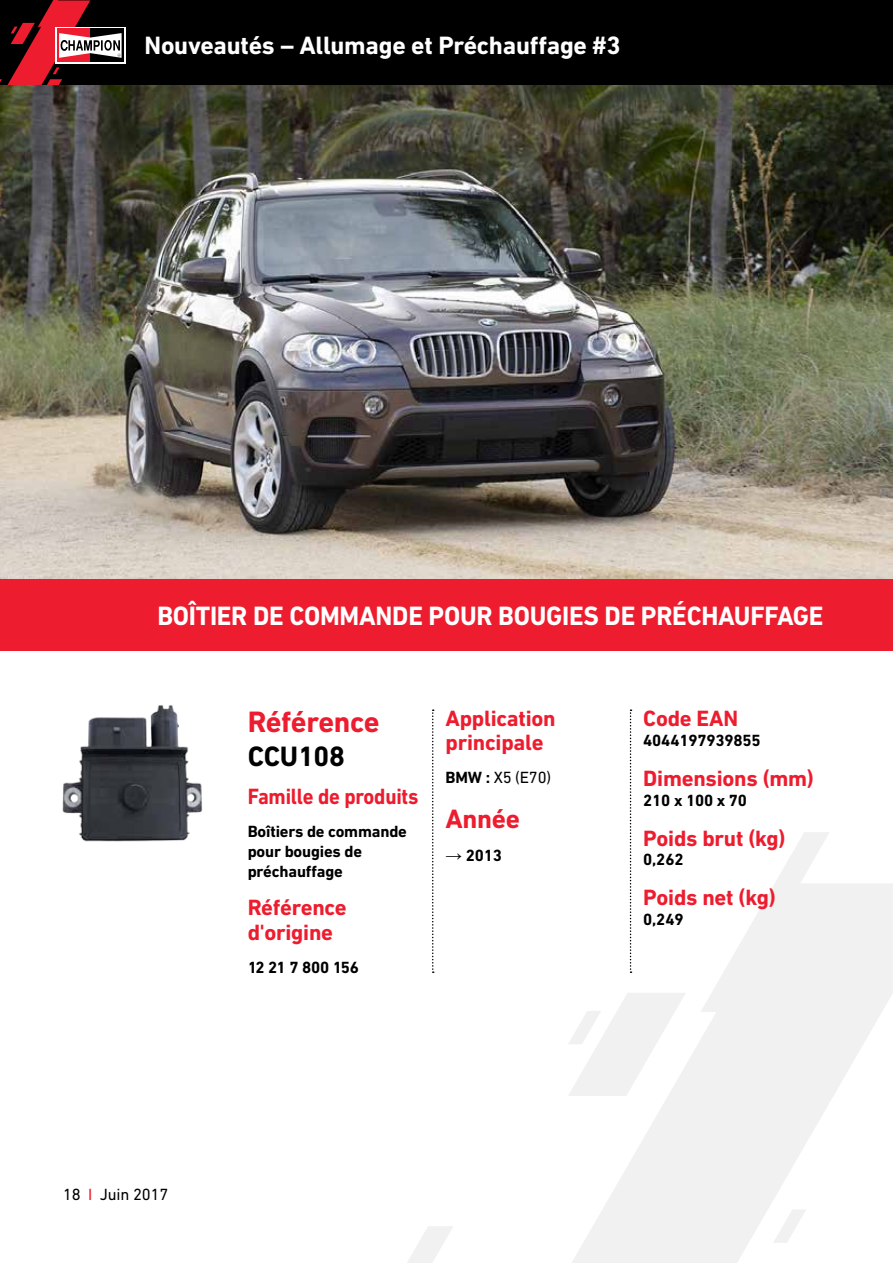
<style>
.page{position:relative;width:893px;height:1263px;background:#fff}
.page>*{position:absolute;margin:0;border:0;box-sizing:border-box;transform-origin:0 0}
.t1{font:700 30px "DIN Next LT Pro";letter-spacing:-.025em;color:#ed1c2e}
.t2{font:700 28.5px "DIN Next LT Pro";letter-spacing:-.01em;color:#000}
.t3{font:700 27px "DIN Next LT Pro";letter-spacing:-.01em;color:#fff;scale:.96 1}
.t4{font:700 27px "DIN Next LT Pro";color:#ed1c2e}
.t5{font:700 25.5px "DIN Next LT Pro";letter-spacing:-.01em;color:#fff}
.t6{font:700 22.5px/25.5px "DIN Next LT Pro";letter-spacing:-.01em;color:#ed1c2e}
.t7{font:700 22.5px "DIN Next LT Pro";letter-spacing:-.01em;color:#ed1c2e;scale:.91 1}
.t8{font:700 16.5px/19.8px "DIN Next LT Pro";letter-spacing:-.01em;color:#000}
.t9{font:16.5px "DIN Next LT Pro";letter-spacing:-.01em;color:#000}
.t10{font:700 16.5px "DIN Next LT Pro";letter-spacing:-.035em;color:#000}
.s1{font-weight:700}
.s2{font-family:"Times New Roman";font-weight:400}
.s3{color:#ed1c2e}
</style>
<div class="page">
<svg style="left:572px;top:883px;width:321px;height:380px;fill:#f1f1f1"></svg>
<svg style="left:700px;top:832px;width:130px;height:180px"></svg>
<svg style="left:407px;top:1226px;width:46px;height:37px"></svg>
<svg style="left:568px;top:993px;width:118px;height:103px"></svg>
<svg style="left:773px;top:1209px;width:33px;height:34px"></svg>
<div style="left:0;top:0;width:893px;height:85px;background:#000"></div>
<svg style="left:8px;top:0;width:114px;height:85px"></svg>
<div style="left:0;top:578px;width:893px;height:73px;background:#ed1c2e"></div>
<img style="left:0;top:85px;width:893px;height:493px">
<svg style="left:432px;top:709px;width:2px;height:264px"></svg>
<svg style="left:630px;top:709px;width:1px;height:264px"></svg>
<img style="left:62px;top:705px;width:141px;height:137px">
<p class="t5" style="left:145px;top:30px;width:477px">Nouveautés – Allumage et Préchauffage #3</p>
<p class="t3" style="left:157px;top:600px;width:156px">Boîtier de command</p>
<p class="t3" style="left:408px;top:600px;width:434px">e pour bougies de préchauffage</p>
<h1 class="t1" style="left:248px;top:704px;width:133px">Référence</h1>
<p class="t2" style="left:248px;top:740px;width:99px">CCU108</p>
<p class="t7" style="left:248px;top:784px;width:189px">Famille de produits</p>
<p class="t8" style="left:248px;top:821px;width:161px">Boîtiers de commande pour bougies de préchauffage</p>
<p class="t6" style="left:248px;top:894px;width:100px">Référence d'origine</p>
<p class="t10" style="left:248px;top:958px;width:113px">12 21 7 800 156</p>
<p class="t6" style="left:445px;top:707px;width:112px;line-height:24px">Application principale</p>
<p class="t9" style="left:445px;top:768px;width:107px"><span class="s1">BMW :</span> X5 (E70)</p>
<p class="t4" style="left:445px;top:803px;width:76px">Année</p>
<p class="t8" style="left:445px;top:845px;width:58px"><span class="s2">→</span> 2013</p>
<p class="t9" style="left:63px;top:1185px;width:107px">18 <span class="s3">I</span> Juin 2017</p>
<p class="t6" style="left:643px;top:706px;width:96px">Code EAN</p>
<p class="t8" style="left:643px;top:731px;width:119px">4044197939855</p>
<p class="t6" style="left:643px;top:765px;width:172px">Dimensions (mm)</p>
<p class="t8" style="left:643px;top:790px;width:105px">210 x 100 x 70</p>
<p class="t6" style="left:643px;top:825px;width:144px">Poids brut (kg)</p>
<p class="t8" style="left:643px;top:850px;width:42px">0,262</p>
<p class="t6" style="left:643px;top:884px;width:134px">Poids net (kg)</p>
<p class="t8" style="left:643px;top:909px;width:42px">0,249</p>
</div>
